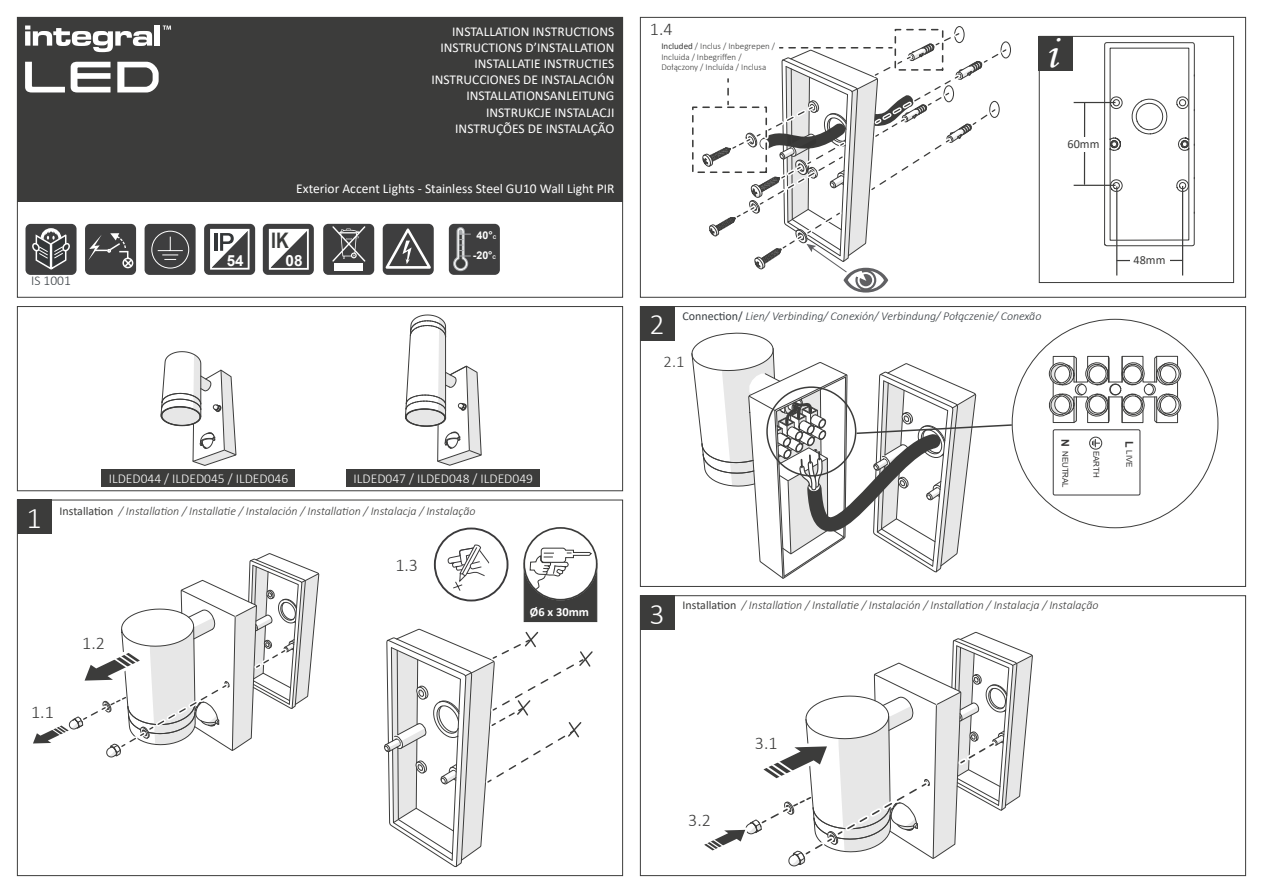
<style>
.page{position:relative;width:1263px;height:893px;background:#fff}
.page>*{position:absolute;margin:0;border:0;box-sizing:border-box;transform-origin:0 0}
.t1{font:46.5px "Monotype Corsiva";color:#fff}
.t2{font:300 30px "Calibri";color:#fff}
.t3{font:700 21.45px "Arial Narrow";color:#3b3c3b}
.t4{font:300 18px "Calibri";color:#3c3c3b}
.t5{font:300 16.5px "Calibri";color:#3c3c3b}
.t6{font:700 15.45px "Arial";color:#fff}
.t7{font:700 15.3px "Arial";color:#fff}
.t8{font:13.5px "Calibri";color:#fff}
.t9{font:300 13.5px "Calibri";color:#fff}
.t10{font:300 13.5px "Calibri";color:#383e42}
.t11{font:700 12.3px "Calibri";color:#fff}
.t12{font:12.15px "Calibri";color:#3c3c3b}
.t13{font:italic 300 12px "Calibri";color:#3c3c3b}
.t14{font:italic 300 12px "Calibri";color:#383e42}
.t15{font:700 10.8px "Arial";color:#373636}
.t16{font:700 10.65px/19.8px "Arial";color:#fff;text-align:center}
.t17{font:300 9px/10.8px "Calibri";color:#3c3c3b}
.t18{font:7.95px "Arial";color:#373636}
.s1{font-size:5.1px}
.s2{font-weight:400;font-style:normal}
.s3{font-weight:400}
</style>
<div class="page">
<div style="left:640px;top:17px;width:606px;height:281px;border:1px solid #3c3c3b"></div>
<div style="left:17px;top:17px;width:606px;height:184px;background:#3c3c3b"></div>
<div style="left:17px;top:306px;width:606px;height:185px;border:1px solid #3c3c3b"></div>
<div style="left:17px;top:500px;width:34px;height:34px;background:#3c3c3b"></div>
<div style="left:640px;top:306px;width:34px;height:34px;background:#3c3c3b"></div>
<div style="left:640px;top:595px;width:34px;height:34px;background:#3c3c3b"></div>
<div style="left:1039px;top:36px;width:34px;height:34px;background:#3c3c3b"></div>
<svg style="left:25px;top:26px;width:127px;height:26px"></svg>
<div style="left:154px;top:26px;width:6px;height:20px;background:#fff"></div>
<svg style="left:163px;top:26px;width:8px;height:4px"></svg>
<svg style="left:117px;top:62px;width:42px;height:30px"></svg>
<svg style="left:25px;top:62px;width:40px;height:30px"></svg>
<svg style="left:71px;top:62px;width:40px;height:30px"></svg>
<div style="left:383px;top:224px;width:51px;height:51px;background:#3e3e3f;border-radius:5px"></div>
<svg style="left:386px;top:228px;width:45px;height:41px"></svg>
<div style="left:26px;top:224px;width:51px;height:51px;background:#3e3e3f;border-radius:5px"></div>
<div style="left:41px;top:228px;width:20px;height:21px;border:3px solid #fff;border-radius:50%"></div>
<svg style="left:32px;top:229px;width:38px;height:41px"></svg>
<div style="left:85px;top:224px;width:51px;height:51px;background:#3e3e3f;border-radius:5px"></div>
<svg style="left:88px;top:233px;width:46px;height:36px"></svg>
<div style="left:323px;top:224px;width:51px;height:51px;background:#3e3e3f;border-radius:5px"></div>
<svg style="left:332px;top:226px;width:33px;height:36px"></svg>
<div style="left:334px;top:264px;width:28px;height:7px;background:#fff"></div>
<div style="left:145px;top:224px;width:51px;height:51px;background:#3e3e3f;border-radius:5px"></div>
<svg style="left:151px;top:231px;width:38px;height:38px"></svg>
<div style="left:449px;top:224px;width:51px;height:51px;background:#3e3e3f;border-radius:5px"></div>
<div style="left:453px;top:256px;width:15px;height:15px;border:2px solid #a7aaac;border-radius:50%"></div>
<div style="left:456px;top:231px;width:9px;height:33px;background:#c6c8c9"></div>
<svg style="left:454px;top:257px;width:13px;height:13px"></svg>
<svg style="left:458px;top:231px;width:6px;height:28px"></svg>
<svg style="left:455px;top:258px;width:11px;height:11px"></svg>
<hr style="left:459px;top:231px;width:3px;height:30px;background:#a7aaac">
<div style="left:456px;top:259px;width:9px;height:9px;background:#3b3c3b;border-radius:50%"></div>
<hr style="left:459px;top:235px;width:3px;height:27px;background:#3b3c3b">
<svg style="left:459px;top:234px;width:11px;height:23px"></svg>
<div style="left:204px;top:224px;width:51px;height:51px;background:#3e3e3f;border-radius:5px"></div>
<svg style="left:210px;top:229px;width:40px;height:40px"></svg>
<div style="left:263px;top:224px;width:51px;height:51px;background:#3e3e3f;border-radius:5px"></div>
<svg style="left:272px;top:232px;width:34px;height:34px"></svg>
<div style="left:269px;top:229px;width:40px;height:41px;border:2px solid #fff"></div>
<div style="left:954px;top:26px;width:11px;height:17px;border:1px solid #3c3c3b;border-radius:50%"></div>
<div style="left:692px;top:106px;width:75px;height:67px;border:2px dashed #3c3c3b"></div>
<svg style="left:697px;top:28px;width:314px;height:265px"></svg>
<svg style="left:161px;top:351px;width:75px;height:115px"></svg>
<svg style="left:405px;top:315px;width:76px;height:150px"></svg>
<svg style="left:33px;top:553px;width:286px;height:205px"></svg>
<svg style="left:1049px;top:356px;width:132px;height:67px"></svg>
<div style="left:1053px;top:429px;width:87px;height:66px;border:1px solid #3b3a3c;border-radius:2px"></div>
<div style="left:1089px;top:437px;width:13px;height:12px;border:1px solid #3c3c3b;border-radius:50%"></div>
<svg style="left:1092px;top:439px;width:8px;height:8px"></svg>
<svg style="left:384px;top:629px;width:209px;height:238px"></svg>
<svg style="left:523px;top:548px;width:75px;height:75px"></svg>
<div style="left:434px;top:528px;width:74px;height:73px;border:2px solid #3b3a3c;border-radius:50%"></div>
<svg style="left:446px;top:544px;width:47px;height:48px"></svg>
<svg style="left:1104px;top:42px;width:91px;height:204px"></svg>
<hr style="left:1117px;top:260px;width:65px;height:1px;background:#3c3c3b">
<div style="left:1130px;top:253px;width:39px;height:15px;background:#fff"></div>
<hr style="left:1084px;top:103px;width:1px;height:81px;background:#3c3c3b">
<div style="left:1064px;top:137px;width:39px;height:15px;background:#fff"></div>
<hr style="left:1182px;top:186px;width:1px;height:89px;background:#3c3c3b">
<hr style="left:1116px;top:186px;width:1px;height:89px;background:#3c3c3b">
<hr style="left:1074px;top:185px;width:41px;height:1px;background:#3c3c3b">
<hr style="left:1074px;top:102px;width:41px;height:1px;background:#3c3c3b">
<div style="left:1039px;top:36px;width:195px;height:247px;border:1px solid #3c3c3b"></div>
<svg style="left:704px;top:632px;width:329px;height:235px"></svg>
<div style="left:102px;top:470px;width:193px;height:17px;background:#3c3c3b"></div>
<div style="left:347px;top:470px;width:193px;height:17px;background:#3c3c3b"></div>
<svg style="left:691px;top:333px;width:322px;height:246px"></svg>
<p class="t8" style="left:452px;top:22px;width:164px">INSTALLATION INSTRUCTIONS</p>
<p class="t8" style="left:440px;top:38px;width:175px">INSTRUCTIONS D’INSTALLATION</p>
<p class="t8" style="left:474px;top:54px;width:141px">INSTALLATIE INSTRUCTIES</p>
<p class="t8" style="left:431px;top:70px;width:185px">INSTRUCCIONES DE INSTALACIÓN</p>
<p class="t8" style="left:466px;top:87px;width:150px">INSTALLATIONSANLEITUNG</p>
<p class="t8" style="left:486px;top:103px;width:130px">INSTRUKCJE INSTALACJI</p>
<p class="t8" style="left:455px;top:119px;width:161px">INSTRUÇÕES DE INSTALAÇÃO</p>
<p class="t8" style="left:296px;top:179px;width:320px">Exterior Accent Lights - Stainless Steel GU10 Wall Light PIR</p>
<p class="t10" style="left:31px;top:272px;width:41px">IS 1001</p>
<h3 class="t3" style="left:271px;top:224px;width:19px">IK</h3>
<p class="t7" style="left:227px;top:249px;width:18px">54</p>
<p class="t6" style="left:286px;top:249px;width:19px">08</p>
<p class="t16" style="left:473px;top:226px;width:25px">40°<span class="s1">C </span>-20°<span class="s1">C</span></p>
<p class="t9" style="left:109px;top:471px;width:181px">ILDED044 / ILDED045 / ILDED046</p>
<p class="t9" style="left:354px;top:471px;width:181px">ILDED047 / ILDED048 / ILDED049</p>
<p class="t2" style="left:26px;top:499px;width:17px">1</p>
<p class="t13" style="left:60px;top:504px;width:418px"><span class="s2">Installation</span> / Installation / Installatie / Instalación / Installation / Instalacja / Instalação</p>
<p class="t4" style="left:395px;top:553px;width:24px">1.3</p>
<p class="t4" style="left:82px;top:632px;width:24px">1.2</p>
<p class="t4" style="left:31px;top:701px;width:24px">1.1</p>
<p class="t11" style="left:530px;top:603px;width:61px">Ø6 x 30mm</p>
<p class="t4" style="left:650px;top:18px;width:24px">1.4</p>
<p class="t17" style="left:661px;top:40px;width:115px"><span class="s3">Included</span> / Inclus / Inbegrepen /<br>Incluida / Inbegriffen /</p>
<p class="t17" style="left:661px;top:62px;width:106px">Dołączony / Incluída / Inclusa</p>
<p class="t1" style="left:1046px;top:25px;width:13px">i</p>
<p class="t12" style="left:1067px;top:135px;width:33px">60mm</p>
<p class="t2" style="left:649px;top:306px;width:17px">2</p>
<p class="t14" style="left:682px;top:308px;width:360px"><span class="s2">Connection/</span> Lien/ Verbinding/ Conexión/ Verbindung/ Połączenie/ Conexão</p>
<p class="t5" style="left:664px;top:352px;width:22px">2.1</p>
<p class="t12" style="left:1133px;top:251px;width:33px">48mm</p>
<p class="t15" style="left:1073px;top:439px;width:9px;rotate:90deg">N</p>
<p class="t15" style="left:1137px;top:440px;width:8px;rotate:90deg">L</p>
<p class="t18" style="left:1102px;top:451px;width:28px;rotate:90deg">EARTH</p>
<p class="t18" style="left:1071px;top:451px;width:39px;rotate:90deg">NEUTRAL</p>
<p class="t18" style="left:1135px;top:450px;width:19px;rotate:90deg">LIVE</p>
<p class="t2" style="left:649px;top:595px;width:17px">3</p>
<p class="t13" style="left:682px;top:597px;width:418px"><span class="s2">Installation</span> / Installation / Installatie / Instalación / Installation / Instalacja / Instalação</p>
<p class="t4" style="left:688px;top:808px;width:24px">3.2</p>
<p class="t4" style="left:755px;top:732px;width:24px">3.1</p>
</div>
